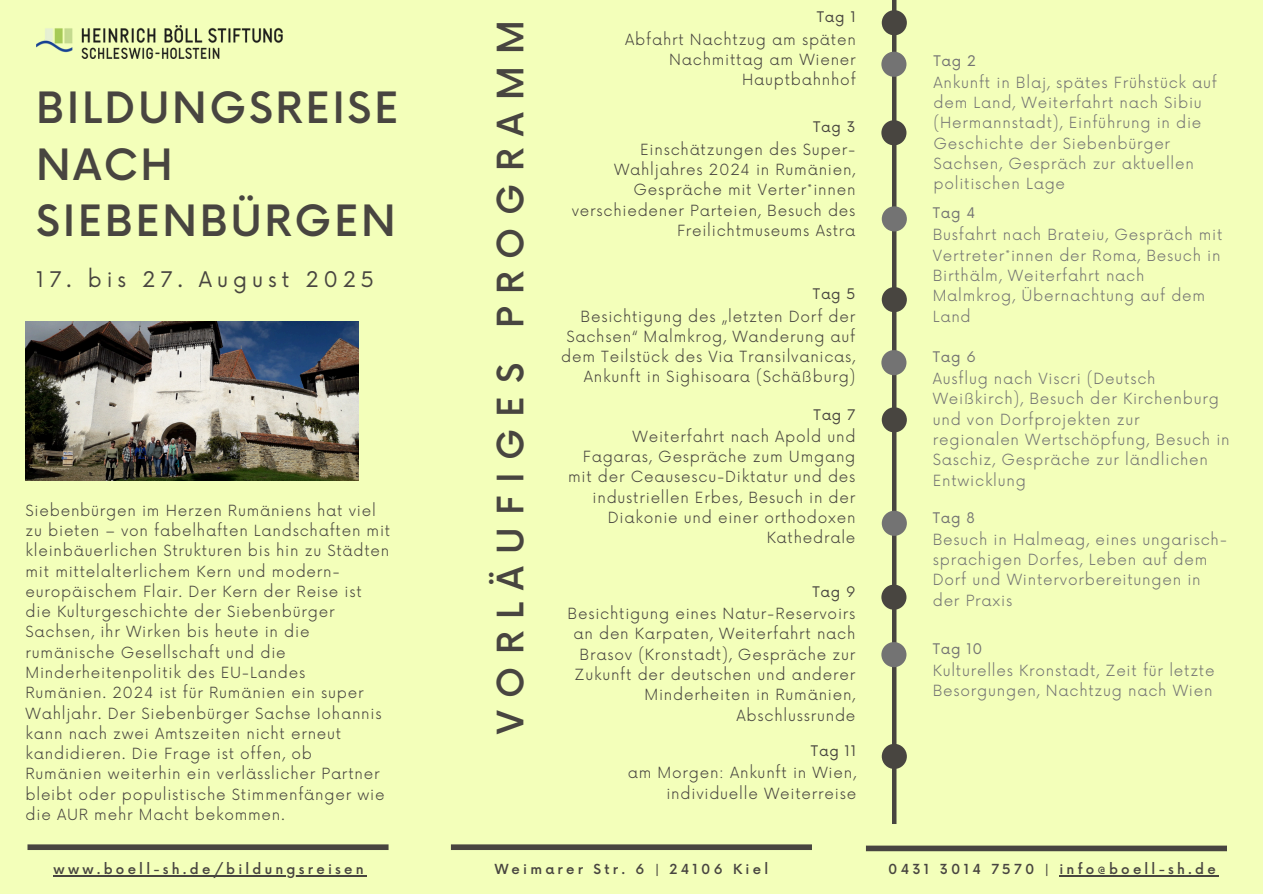
<style>
.page{position:relative;width:1263px;height:894px;background:#fff}
.page>*{position:absolute;margin:0;border:0;box-sizing:border-box;transform-origin:0 0}
.t1{font:500 42px/56.2px "Now";letter-spacing:.06em;color:#484540}
.t2{font:500 35.4px "Now";letter-spacing:.35em;color:#484540}
.t3{font:21px "Now";letter-spacing:.24em;color:#484540}
.t4{font:300 15px/20.2px "Now";letter-spacing:.05em;color:#484540;text-align:right}
.t5{font:300 15px/20.2px "Now";letter-spacing:.05em;color:#737373}
.t6{font:14.25px "Now";letter-spacing:.05em;color:#484540}
.t7{font:14.25px "Now";letter-spacing:.05em;color:#737373}
.t8{font:500 13.5px "Now";letter-spacing:.24em;color:#484540}
</style>
<div class="page">
<div style="left:0;top:0;width:1263px;height:893px;background:#f3ffba"></div>
<hr style="left:892px;top:0;width:4px;height:823px;background:#484540">
<div style="left:882px;top:10px;width:25px;height:25px;background:#484540;border-radius:50%"></div>
<div style="left:881px;top:120px;width:25px;height:25px;background:#484540;border-radius:50%"></div>
<div style="left:882px;top:287px;width:25px;height:25px;background:#484540;border-radius:50%"></div>
<div style="left:882px;top:510px;width:25px;height:25px;background:#737373;border-radius:50%"></div>
<div style="left:881px;top:52px;width:25px;height:25px;background:#737373;border-radius:50%"></div>
<div style="left:882px;top:206px;width:25px;height:25px;background:#737373;border-radius:50%"></div>
<div style="left:881px;top:350px;width:25px;height:25px;background:#737373;border-radius:50%"></div>
<div style="left:882px;top:407px;width:25px;height:25px;background:#484540;border-radius:50%"></div>
<div style="left:881px;top:584px;width:25px;height:25px;background:#484540;border-radius:50%"></div>
<div style="left:881px;top:642px;width:25px;height:25px;background:#737373;border-radius:50%"></div>
<div style="left:28px;top:844px;width:361px;height:5px;background:#484540"></div>
<div style="left:866px;top:845px;width:361px;height:6px;background:#484540"></div>
<div style="left:451px;top:844px;width:361px;height:5px;background:#484540"></div>
<div style="left:882px;top:743px;width:25px;height:25px;background:#484540;border-radius:50%"></div>
<img style="left:26px;top:321px;width:333px;height:159px">
<hr style="left:54px;top:875px;width:313px;height:1px;background:#484540">
<hr style="left:1059px;top:875px;width:160px;height:1px;background:#484540">
<img style="left:36px;top:26px;width:247px;height:32px">
<p class="t1" style="left:36px;top:83px;width:364px">BILDUNGSREISE<br>NACH<br>SIEBENBÜRGEN</p>
<p class="t3" style="left:36px;top:267px;width:339px">17. bis 27. August 2025</p>
<h3 class="t4" style="left:26px;top:501px;width:366px;text-align:left">Siebenbürgen im Herzen Rumäniens hat viel zu bieten – von fabelhaften Landschaften mit kleinbäuerlichen Strukturen bis hin zu Städten mit mittelalterlichem Kern und modern&shy;europäischem Flair. Der Kern der Reise ist die Kulturgeschichte der Siebenbürger Sachsen, ihr Wirken bis heute in die rumänische Gesellschaft und die Minderheitenpolitik des EU-Landes<br>Rumänien. 2024 ist für Rumänien ein super Wahljahr. Der Siebenbürger Sachse Iohannis kann nach zwei Amtszeiten nicht erneut kandidieren. Die Frage ist offen, ob Rumänien weiterhin ein verlässlicher Partner bleibt oder populistische Stimmenfänger wie die AUR mehr Macht bekommen.</h3>
<p class="t2" style="left:491px;top:733px;width:715px;rotate:-90deg">VORLÄUFIGES PROGRAMM</p>
<h1 class="t6" style="left:817px;top:9px;width:41px">Tag 1</h1>
<p class="t4" style="left:625px;top:30px;width:232px">Abfahrt Nachtzug am späten<br>Nachmittag am Wiener<br>Hauptbahnhof</p>
<h4 class="t6" style="left:813px;top:119px;width:44px">Tag 3</h4>
<p class="t4" style="left:572px;top:140px;width:285px">Einschätzungen des Super-<br>Wahljahres 2024 in Rumänien,<br>Gespräche mit Verter*innen verschiedener Parteien, Besuch des<br>Freilichtmuseums Astra</p>
<p class="t6" style="left:813px;top:286px;width:44px">Tag 5</p>
<p class="t4" style="left:561px;top:307px;width:296px">Besichtigung des „letzten Dorf der Sachsen“ Malmkrog, Wanderung auf dem Teilstück des Via Transilvanicas, Ankunft in Sighisoara (Schäßburg)</p>
<p class="t6" style="left:814px;top:406px;width:43px">Tag 7</p>
<p class="t4" style="left:568px;top:427px;width:289px">Weiterfahrt nach Apold und<br>Fagaras, Gespräche zum Umgang mit der Ceausescu-Diktatur und des industriellen Erbes, Besuch in der<br>Diakonie und einer orthodoxen<br>Kathedrale</p>
<p class="t6" style="left:812px;top:583px;width:45px">Tag 9</p>
<p class="t4" style="left:568px;top:604px;width:289px">Besichtigung eines Natur-Reservoirs an den Karpaten, Weiterfahrt nach<br>Brasov (Kronstadt), Gespräche zur<br>Zukunft der deutschen und anderer<br>Minderheiten in Rumänien,<br>Abschlussrunde</p>
<p class="t6" style="left:811px;top:742px;width:47px">Tag 11</p>
<p class="t4" style="left:628px;top:763px;width:230px">am Morgen: Ankunft in Wien, individuelle Weiterreise</p>
<p class="t7" style="left:933px;top:53px;width:44px">Tag 2</p>
<p class="t5" style="left:933px;top:73px;width:285px">Ankunft in Blaj, spätes Frühstück auf dem Land, Weiterfahrt nach Sibiu (Hermannstadt), Einführung in die<br>Geschichte der Siebenbürger<br>Sachsen, Gespräch zur aktuellen politischen Lage</p>
<p class="t7" style="left:933px;top:205px;width:44px">Tag 4</p>
<h2 class="t5" style="left:933px;top:225px;width:291px">Busfahrt nach Brateiu, Gespräch mit<br>Vertreter*innen der Roma, Besuch in<br>Birthälm, Weiterfahrt nach<br>Malmkrog, Übernachtung auf dem<br>Land</h2>
<p class="t7" style="left:933px;top:349px;width:45px">Tag 6</p>
<p class="t5" style="left:933px;top:369px;width:298px">Ausflug nach Viscri (Deutsch<br>Weißkirch), Besuch der Kirchenburg und von Dorfprojekten zur regionalen Wertschöpfung, Besuch in<br>Saschiz, Gespräche zur ländlichen<br>Entwicklung</p>
<p class="t7" style="left:933px;top:509px;width:43px">Tag 8</p>
<p class="t5" style="left:933px;top:530px;width:296px">Besuch in Halmeag, eines ungarisch&shy;sprachigen Dorfes, Leben auf dem<br>Dorf und Wintervorbereitungen in der Praxis</p>
<p class="t7" style="left:933px;top:641px;width:51px">Tag 10</p>
<p class="t5" style="left:933px;top:661px;width:283px">Kulturelles Kronstadt, Zeit für letzte<br>Besorgungen, Nachtzug nach Wien</p>
<p class="t8" style="left:54px;top:861px;width:311px">www.boell-sh.de/bildungsreisen</p>
<p class="t8" style="left:495px;top:861px;width:275px">Weimarer Str. 6 | 24106 Kiel</p>
<p class="t8" style="left:888px;top:861px;width:329px">0431 3014 7570 | info@boell-sh.de</p>
</div>
